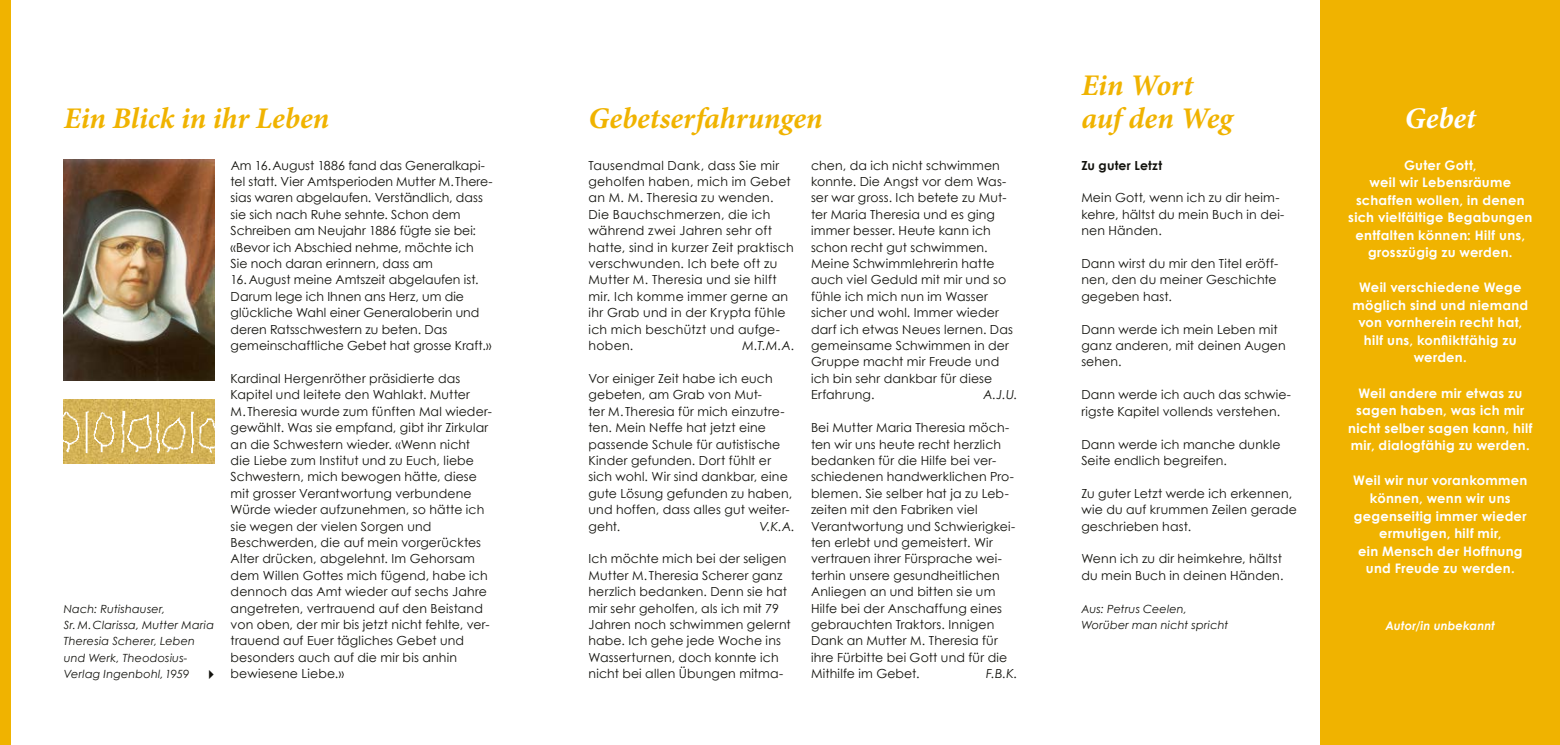
<style>
.page{position:relative;width:1560px;height:745px;background:#fff}
.page>*{position:absolute;margin:0;border:0;box-sizing:border-box;transform-origin:0 0}
.t1{font:italic 700 30px "Minion Pro";letter-spacing:-.005em;color:#f0b300}
.t2{font:italic 700 30px "Minion Pro";color:#fff}
.t3{font:700 13.12px/17.5px "Century Gothic";letter-spacing:.02em;color:#fff;text-align:center}
.t4{font:12.5px/16.4px "Century Gothic";letter-spacing:.01em;color:#12120d}
.t5{font:italic 12.5px "Century Gothic";color:#12120d}
.t6{font:700 12.5px "Century Gothic";letter-spacing:.01em;color:#12120d}
.t7{font:italic 700 11.88px "Century Gothic";letter-spacing:.01em;color:#fff}
.t8{font:italic 11.25px/16.4px "Century Gothic";letter-spacing:.015em;color:#12120d}
</style>
<div class="page">
<div style="left:1320px;top:0;width:239px;height:744px;background:#f0b300"></div>
<div style="left:0;top:0;width:11px;height:744px;background:#f0b300"></div>
<img style="left:64px;top:159px;width:151px;height:221px">
<img style="left:64px;top:399px;width:151px;height:64px">
<img style="left:64px;top:408px;width:151px;height:47px">
<h1 class="t1" style="left:1081px;top:67px;width:113px">Ein Wort</h1>
<h1 class="t1" style="left:64px;top:100px;width:267px">Ein Blick in ihr Leben</h1>
<h1 class="t1" style="left:588px;top:100px;width:235px">Gebetserfahrungen</h1>
<h1 class="t1" style="left:1081px;top:100px;width:153px">auf den Weg</h1>
<h1 class="t2" style="left:1404px;top:100px;width:72px">Gebet</h1>
<p class="t4" style="left:231px;top:156px;width:263px">Am 16.August 1886 fand das Generalkapi&shy;tel statt. Vier Amtsperioden Mutter M.There&shy;sias waren abgelaufen. Verständlich, dass sie sich nach Ruhe sehnte. Schon dem Schreiben am Neujahr 1886 fügte sie bei: «Bevor ich Abschied nehme, möchte ich Sie noch daran erinnern, dass am 16.August meine Amtszeit abgelaufen ist.<br>Darum lege ich Ihnen ans Herz, um die glückliche Wahl einer Generaloberin und deren Ratsschwestern zu beten. Das gemeinschaftliche Gebet hat grosse Kraft.»</p>
<p class="t4" style="left:231px;top:370px;width:263px">Kardinal Hergenröther präsidierte das Kapitel und leitete den Wahlakt. Mutter<br>M. Theresia wurde zum fünften Mal wieder&shy;gewählt. Was sie empfand, gibt ihr Zirkular an die Schwestern wieder. «Wenn nicht die Liebe zum Institut und zu Euch, liebe Schwestern, mich bewogen hätte, diese mit grosser Verantwortung verbundene Würde wieder aufzunehmen, so hätte ich sie wegen der vielen Sorgen und Beschwerden, die auf mein vorgerücktes Alter drücken, abgelehnt. Im Gehorsam dem Willen Gottes mich fügend, habe ich dennoch das Amt wieder auf sechs Jahre angetreten, vertrauend auf den Beistand von oben, der mir bis jetzt nicht fehlte, ver&shy;trauend auf Euer tägliches Gebet und besonders auch auf die mir bis anhin bewiesene Liebe.»</p>
<p class="t3" style="left:1347px;top:155px;width:186px">Guter Gott,<br>weil wir Lebensräume schaffen wollen, in denen sich vielfältige Begabungen entfalten können: Hilf uns, grosszügig zu werden.</p>
<p class="t3" style="left:1352px;top:278px;width:177px">Weil verschiedene Wege möglich sind und niemand von vornherein recht hat, hilf uns, konfliktfähig zu werden.</p>
<p class="t3" style="left:1347px;top:383px;width:186px">Weil andere mir etwas zu sagen haben, was ich mir nicht selber sagen kann, hilf mir, dialogfähig zu werden.</p>
<p class="t3" style="left:1352px;top:471px;width:175px">Weil wir nur vorankommen können, wenn wir uns gegenseitig immer wieder ermutigen, hilf mir,<br>ein Mensch der Hoffnung und Freude zu werden.</p>
<p class="t4" style="left:588px;top:156px;width:207px">Tausendmal Dank, dass Sie mir geholfen haben, mich im Gebet an M. M. Theresia zu wenden.<br>Die Bauchschmerzen, die ich während zwei Jahren sehr oft hatte, sind in kurzer Zeit praktisch verschwunden. Ich bete oft zu<br>Mutter M. Theresia und sie hilft mir. Ich komme immer gerne an ihr Grab und in der Krypta fühle ich mich beschützt und aufge&shy;hoben.</p>
<p class="t4" style="left:811px;top:156px;width:203px">chen, da ich nicht schwimmen konnte. Die Angst vor dem Was&shy;ser war gross. Ich betete zu Mut&shy;ter Maria Theresia und es ging immer besser. Heute kann ich schon recht gut schwimmen.<br>Meine Schwimmlehrerin hatte auch viel Geduld mit mir und so fühle ich mich nun im Wasser sicher und wohl. Immer wieder darf ich etwas Neues lernen. Das gemeinsame Schwimmen in der<br>Gruppe macht mir Freude und ich bin sehr dankbar für diese<br>Erfahrung.</p>
<p class="t6" style="left:1081px;top:157px;width:82px">Zu guter Letzt</p>
<p class="t4" style="left:1081px;top:189px;width:204px">Mein Gott, wenn ich zu dir heim&shy;kehre, hältst du mein Buch in dei&shy;nen Händen.</p>
<p class="t4" style="left:1081px;top:255px;width:198px;text-align:justify">Dann wirst du mir den Titel eröff&shy;nen, den du meiner Geschichte gegeben hast.</p>
<p class="t4" style="left:1081px;top:320px;width:206px">Dann werde ich mein Leben mit ganz anderen, mit deinen Augen sehen.</p>
<p class="t4" style="left:1081px;top:386px;width:211px">Dann werde ich auch das schwie&shy;rigste Kapitel vollends verstehen.</p>
<p class="t4" style="left:1081px;top:435px;width:201px">Dann werde ich manche dunkle<br>Seite endlich begreifen.</p>
<p class="t4" style="left:1081px;top:484px;width:217px">Zu guter Letzt werde ich erkennen, wie du auf krummen Zeilen gerade geschrieben hast.</p>
<p class="t4" style="left:1081px;top:550px;width:203px">Wenn ich zu dir heimkehre, hältst du mein Buch in deinen Händen.</p>
<p class="t8" style="left:1081px;top:599px;width:148px">Aus: Petrus Ceelen,<br>Worüber man nicht spricht</p>
<p class="t5" style="left:742px;top:337px;width:54px">M.T.M.A.</p>
<p class="t4" style="left:588px;top:370px;width:205px">Vor einiger Zeit habe ich euch gebeten, am Grab von Mut-<br>ter M.Theresia für mich einzutre&shy;ten. Mein Neffe hat jetzt eine passende Schule für autistische<br>Kinder gefunden. Dort fühlt er sich wohl. Wir sind dankbar, eine gute Lösung gefunden zu haben, und hoffen, dass alles gut weiter&shy;geht.</p>
<p class="t5" style="left:983px;top:387px;width:36px">A.J.U.</p>
<p class="t4" style="left:811px;top:419px;width:206px">Bei Mutter Maria Theresia möch&shy;ten wir uns heute recht herzlich bedanken für die Hilfe bei ver&shy;schiedenen handwerklichen Pro&shy;blemen. Sie selber hat ja zu Leb&shy;zeiten mit den Fabriken viel<br>Verantwortung und Schwierigkei&shy;ten erlebt und gemeistert. Wir vertrauen ihrer Fürsprache wei&shy;terhin unsere gesundheitlichen<br>Anliegen an und bitten sie um<br>Hilfe bei der Anschaffung eines gebrauchten Traktors. Innigen<br>Dank an Mutter M. Theresia für ihre Fürbitte bei Gott und für die<br>Mithilfe im Gebet.</p>
<p class="t5" style="left:759px;top:518px;width:37px">V.K.A.</p>
<p class="t4" style="left:588px;top:550px;width:204px">Ich möchte mich bei der seligen<br>Mutter M. Theresia Scherer ganz herzlich bedanken. Denn sie hat mir sehr geholfen, als ich mit 79<br>Jahren noch schwimmen gelernt habe. Ich gehe jede Woche ins<br>Wasserturnen, doch konnte ich nicht bei allen Übungen mitma-</p>
<p class="t8" style="left:64px;top:599px;width:152px">Nach: Rutishauser,<br>Sr. M.Clarissa, Mutter Maria<br>Theresia Scherer, Leben und Werk, Theodosius--<br>Verlag Ingenbohl, 1959</p>
<p class="t7" style="left:1385px;top:617px;width:111px">Autor/in unbekannt</p>
<p class="t5" style="left:986px;top:665px;width:33px">F.B.K.</p>
</div>
